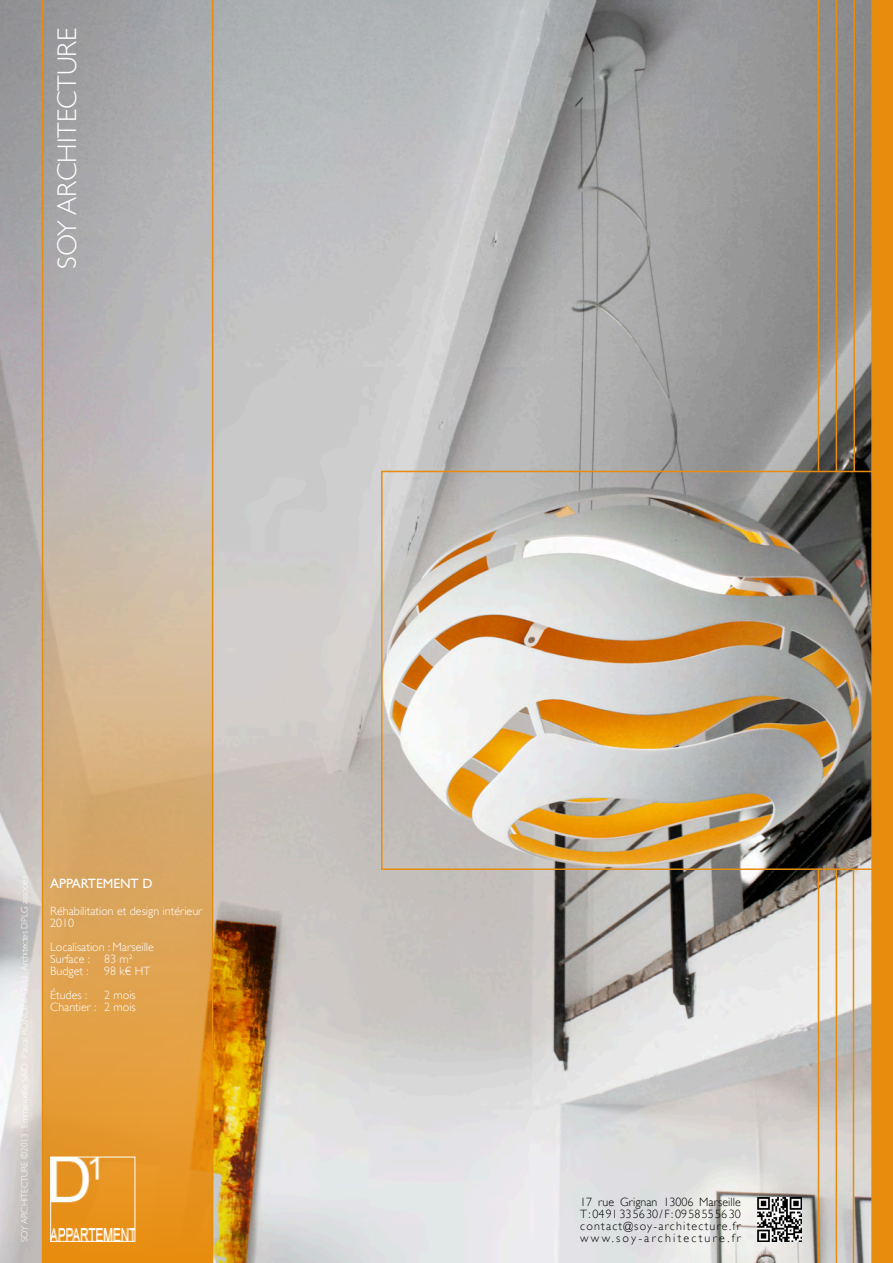
<style>
.page{position:relative;width:893px;height:1263px;background:#fff}
.page>*{position:absolute;margin:0;border:0;box-sizing:border-box;transform-origin:0 0}
.t1{font:300 27px "Gill Sans";color:#fff}
.t2{font:13.5px "Gill Sans";color:#fff}
.t3{font:300 12px "Gill Sans";color:#fff}
.t4{font:300 12px "Gill Sans";color:#000}
.t5{font:300 12px "Gill Sans";letter-spacing:.1em;color:#000}
.t6{font:300 12px "Gill Sans";letter-spacing:.185em;color:#000}
</style>
<div class="page">
<img style="left:0;top:0;width:871px;height:1263px">
<hr style="left:42px;top:0;width:1px;height:1263px;background:#e88c0d">
<hr style="left:871px;top:0;width:2px;height:1263px;background:#e88c0d">
<hr style="left:836px;top:0;width:1px;height:471px;background:#e88c0d">
<hr style="left:818px;top:0;width:1px;height:471px;background:#e88c0d">
<hr style="left:853px;top:0;width:2px;height:471px;background:#e88c0d">
<hr style="left:836px;top:869px;width:1px;height:394px;background:#e88c0d">
<hr style="left:818px;top:869px;width:1px;height:394px;background:#e88c0d">
<hr style="left:853px;top:869px;width:1px;height:394px;background:#e88c0d">
<div style="left:381px;top:471px;width:512px;height:399px;border:2px solid #e88c0d"></div>
<div style="left:872px;top:0;width:21px;height:1263px;background:#e88c0d"></div>
<svg style="left:43px;top:0;width:170px;height:1263px;background:#c9aa82"></svg>
<img style="left:757px;top:1197px;width:44px;height:45px">
<img style="left:52px;top:1159px;width:81px;height:81px">
<div style="left:50px;top:1157px;width:85px;height:85px;border:1px solid #fff"></div>
<p class="t1" style="left:52px;top:269px;width:243px;rotate:-90deg">SOY ARCHITECTURE</p>
<p class="t2" style="left:50px;top:876px;width:104px">APPARTEMENT D</p>
<p class="t3" style="left:50px;top:904px;width:153px">Réhabilitation et design intérieur</p>
<p class="t3" style="left:50px;top:916px;width:25px">2010</p>
<p class="t3" style="left:50px;top:940px;width:105px">Localisation : Marseille</p>
<p class="t3" style="left:50px;top:952px;width:84px">Surface : 83 m²</p>
<p class="t3" style="left:50px;top:964px;width:40px">Budget :</p>
<p class="t3" style="left:104px;top:964px;width:48px">98 k€ HT</p>
<p class="t3" style="left:50px;top:988px;width:38px">Études :</p>
<p class="t3" style="left:104px;top:988px;width:33px">2 mois</p>
<p class="t3" style="left:50px;top:1000px;width:87px">Chantier : 2 mois</p>
<p class="t4" style="left:580px;top:1195px;width:162px">17 rue Grignan 13006 Marseille</p>
<p class="t4" style="left:580px;top:1207px;width:162px">T : 04 91 33 56 30 / F : 09 58 55 56 30</p>
<p class="t5" style="left:580px;top:1219px;width:162px">contact@soy-architecture.fr</p>
<p class="t6" style="left:580px;top:1231px;width:162px">www.soy-architecture.fr</p>
</div>
